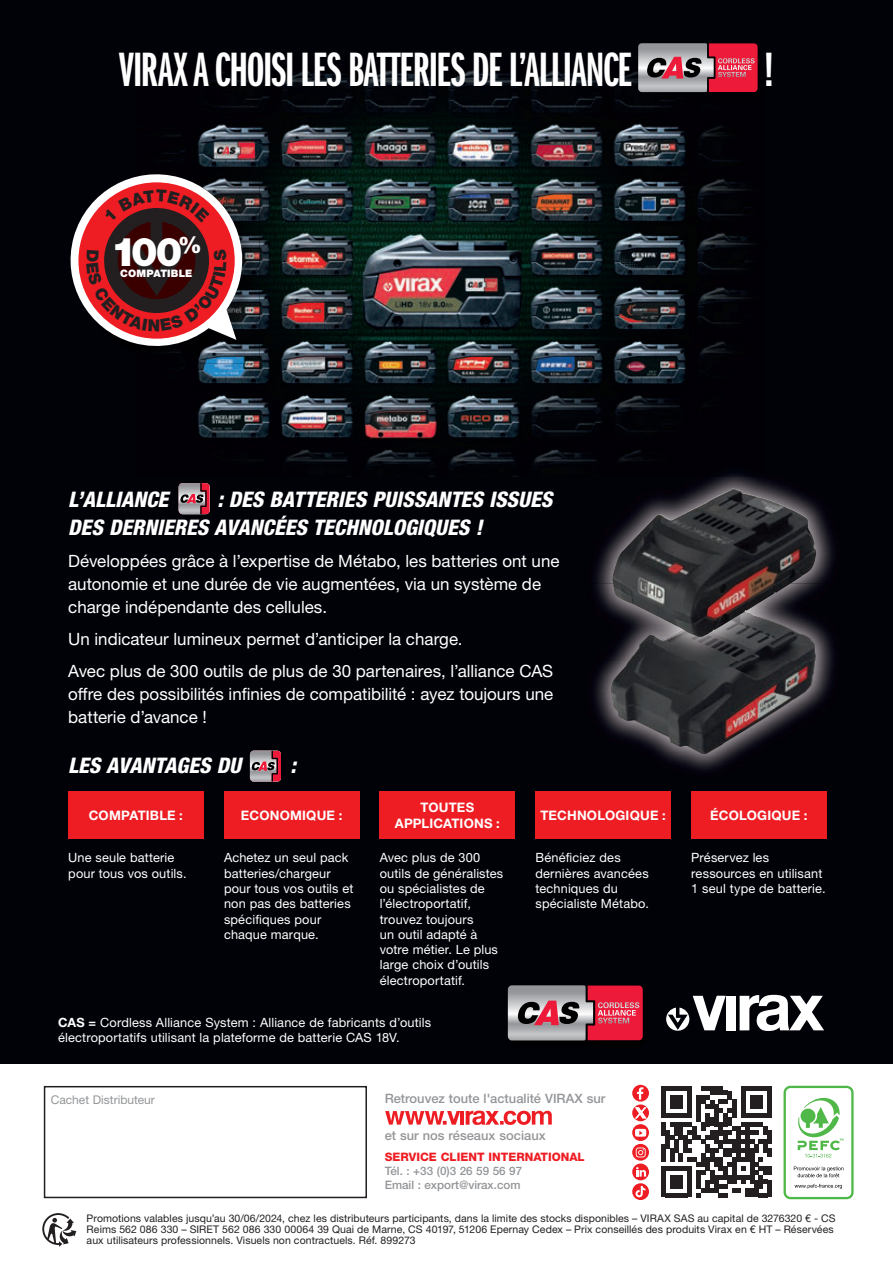
<style>
.page{position:relative;width:893px;height:1263px;background:#fff}
.page>*{position:absolute;margin:0;border:0;box-sizing:border-box;transform-origin:0 0}
.t1{font:49.95px "Franklin Gothic LT Pro Dm X Cm";letter-spacing:-.02em;color:#fff}
.t2{font:900 39.75px "Helvetica Neue LTW1 G";color:#fff}
.t3{font:900 23.25px "Helvetica Neue LTW1 G";color:#fff}
.t4{font:italic 800 condensed 21.45px/27.8px "Helvetica Neue LTW1 G";color:#fff}
.t5{font:16.95px/23.1px "Helvetica Neue LTW1 G";color:#fff}
.t6{font:700 13.05px/15.8px "Helvetica Neue LTW1 G";letter-spacing:.015em;color:#fff;text-align:center}
.t7{font:500 12.9px "Helvetica Neue LTW1 G";color:#939598}
.t8{font:12.75px/15.3px "Helvetica Neue LTW1 G";letter-spacing:.01em;color:#fff}
.t9{font:12px "Helvetica Neue LTW1 G";color:#939598}
.t10{font:500 11.7px/14px "Helvetica Neue LTW1 G";color:#939598}
.t11{font:800 11.7px "Helvetica Neue LTW1 G";color:#ee1d23}
.t12{font:10.5px/11.2px "Helvetica Neue LTW1 G";letter-spacing:.01em;color:#231f20}
.t13{font:900 10.35px "Helvetica Neue LTW1 G";letter-spacing:.01em;color:#fff}
.s1{font-weight:700}
</style>
<div class="page">
<svg style="left:42px;top:1213px;width:34px;height:34px"></svg>
<svg style="left:43px;top:1085px;width:324px;height:114px"></svg>
<svg style="left:661px;top:1086px;width:111px;height:111px"></svg>
<hr style="left:460px;top:1111px;width:4px;height:14px;background:#ee1d23">
<svg style="left:466px;top:1110px;width:86px;height:15px"></svg>
<svg style="left:385px;top:1111px;width:75px;height:14px"></svg>
<div style="left:0;top:0;width:893px;height:1063px;background:#000208"></div>
<img style="left:164px;top:70px;width:588px;height:407px">
<div style="left:68px;top:791px;width:135px;height:48px;background:#ee1d23"></div>
<div style="left:224px;top:791px;width:135px;height:48px;background:#ee1d23"></div>
<div style="left:380px;top:791px;width:135px;height:48px;background:#ee1d23"></div>
<div style="left:535px;top:791px;width:136px;height:48px;background:#ee1d23"></div>
<div style="left:691px;top:791px;width:135px;height:48px;background:#ee1d23"></div>
<img style="left:507px;top:989px;width:133px;height:52px">
<svg style="left:639px;top:985px;width:4px;height:55px"></svg>
<img style="left:508px;top:985px;width:131px;height:55px">
<svg style="left:518px;top:1000px;width:61px;height:25px"></svg>
<img style="left:593px;top:661px;width:241px;height:110px">
<img style="left:611px;top:661px;width:204px;height:94px">
<img style="left:595px;top:477px;width:239px;height:106px">
<img style="left:588px;top:465px;width:164px;height:12px">
<img style="left:595px;top:583px;width:239px;height:78px">
<img style="left:629px;top:637px;width:187px;height:24px">
<img style="left:612px;top:488px;width:205px;height:149px">
<img style="left:634px;top:70px;width:118px;height:32px">
<svg style="left:755px;top:43px;width:3px;height:49px"></svg>
<img style="left:638px;top:43px;width:117px;height:49px">
<svg style="left:647px;top:57px;width:55px;height:22px"></svg>
<img style="left:164px;top:176px;width:95px;height:187px">
<svg style="left:250px;top:750px;width:31px;height:32px"></svg>
<svg style="left:179px;top:483px;width:31px;height:31px"></svg>
<div style="left:726px;top:996px;width:9px;height:34px;background:#fff"></div>
<svg style="left:740px;top:995px;width:84px;height:36px"></svg>
<svg style="left:666px;top:996px;width:60px;height:35px"></svg>
<div style="left:783px;top:1086px;width:71px;height:113px;border:2px solid #4fb848;border-radius:6px"></div>
<svg style="left:794px;top:1166px;width:49px;height:11px"></svg>
<svg style="left:794px;top:1184px;width:48px;height:5px"></svg>
<svg style="left:797px;top:1098px;width:46px;height:59px"></svg>
<svg style="left:632px;top:1085px;width:17px;height:16px"></svg>
<svg style="left:637px;top:1087px;width:6px;height:12px"></svg>
<svg style="left:632px;top:1104px;width:17px;height:17px"></svg>
<svg style="left:635px;top:1107px;width:12px;height:11px"></svg>
<svg style="left:632px;top:1144px;width:17px;height:17px"></svg>
<svg style="left:636px;top:1147px;width:10px;height:10px"></svg>
<svg style="left:632px;top:1163px;width:17px;height:17px"></svg>
<svg style="left:636px;top:1167px;width:10px;height:9px"></svg>
<svg style="left:632px;top:1183px;width:17px;height:17px"></svg>
<svg style="left:635px;top:1186px;width:10px;height:11px"></svg>
<svg style="left:632px;top:1124px;width:17px;height:17px"></svg>
<svg style="left:635px;top:1129px;width:11px;height:8px"></svg>
<svg style="left:70px;top:165px;width:182px;height:185px"></svg>
<h1 class="t1" style="left:119px;top:42px;width:515px">VIRAX A CHOISI LES BATTERIES DE L’ALLIANCE</h1>
<h1 class="t1" style="left:764px;top:42px;width:12px">!</h1>
<h3 class="t3" style="left:178px;top:231px;width:25px">%</h3>
<h2 class="t2" style="left:111px;top:228px;width:73px">100</h2>
<p class="t13" style="left:120px;top:267px;width:74px">COMPATIBLE</p>
<h3 class="t4" style="left:68px;top:485px;width:486px;text-indent:149px">: DES BATTERIES PUISSANTES ISSUES<br>DES DERNIERES AVANCÉES TECHNOLOGIQUES !</h3>
<h3 class="t5" style="left:68px;top:549px;width:493px">Développées grâce à l’expertise de Métabo, les batteries ont une autonomie et une durée de vie augmentées, via un système de charge indépendante des cellules.</h3>
<h3 class="t5" style="left:68px;top:623px;width:486px;line-height:31.8px">Un indicateur lumineux permet d’anticiper la charge.<br>Avec plus de 300 outils de plus de 30 partenaires, l’alliance CAS</h3>
<h3 class="t5" style="left:68px;top:682px;width:486px">offre des possibilités infinies de compatibilité : ayez toujours une batterie d’avance !</h3>
<h3 class="t4" style="left:68px;top:485px;width:102px">L’ALLIANCE</h3>
<h3 class="t4" style="left:68px;top:752px;width:174px">LES AVANTAGES DU</h3>
<h3 class="t4" style="left:290px;top:752px;width:7px">:</h3>
<p class="t6" style="left:89px;top:807px;width:96px">COMPATIBLE :</p>
<p class="t6" style="left:241px;top:807px;width:103px">ECONOMIQUE :</p>
<p class="t6" style="left:395px;top:799px;width:106px">TOUTES<br>APPLICATIONS :</p>
<p class="t6" style="left:540px;top:807px;width:127px">TECHNOLOGIQUE :</p>
<p class="t6" style="left:710px;top:807px;width:99px">ÉCOLOGIQUE :</p>
<p class="t8" style="left:68px;top:850px;width:120px">Une seule batterie pour tous vos outils.</p>
<p class="t8" style="left:224px;top:850px;width:131px">Achetez un seul pack batteries/chargeur pour tous vos outils et non pas des batteries spécifiques pour chaque marque.</p>
<p class="t8" style="left:380px;top:850px;width:125px">Avec plus de 300 outils de généralistes ou spécialistes de l’électroportatif, trouvez toujours<br>un outil adapté à votre métier. Le plus large choix d’outils électroportatif.</p>
<p class="t8" style="left:535px;top:850px;width:115px">Bénéficiez des dernières avancées techniques du spécialiste Métabo.</p>
<p class="t8" style="left:691px;top:850px;width:136px">Préservez les ressources en utilisant<br>1 seul type de batterie.</p>
<p class="t8" style="left:58px;top:1014px;width:374px"><span class="s1">CAS =</span> Cordless Alliance System : Alliance de fabricants d’outils électroportatifs utilisant la plateforme de batterie CAS 18V.</p>
<p class="t9" style="left:51px;top:1092px;width:106px">Cachet Distributeur</p>
<p class="t7" style="left:385px;top:1091px;width:222px">Retrouvez toute l'actualité VIRAX sur</p>
<p class="t7" style="left:385px;top:1128px;width:163px">et sur nos réseaux sociaux</p>
<p class="t11" style="left:385px;top:1150px;width:201px">SERVICE CLIENT INTERNATIONAL</p>
<p class="t10" style="left:385px;top:1164px;width:139px">Tél. : +33 (0)3 26 59 56 97<br>Email : export@virax.com</p>
<p class="t12" style="left:87px;top:1212px;width:750px">Promotions valables jusqu’au 30/06/2024, chez les distributeurs participants, dans la limite des stocks disponibles – VIRAX SAS au capital de 3276320 € - CS<br>Reims 562 086 330 – SIRET 562 086 330 00064 39 Quai de Marne, CS 40197, 51206 Epernay Cedex – Prix conseillés des produits Virax en € HT – Réservées aux utilisateurs professionnels. Visuels non contractuels. Réf. 899273</p>
</div>
